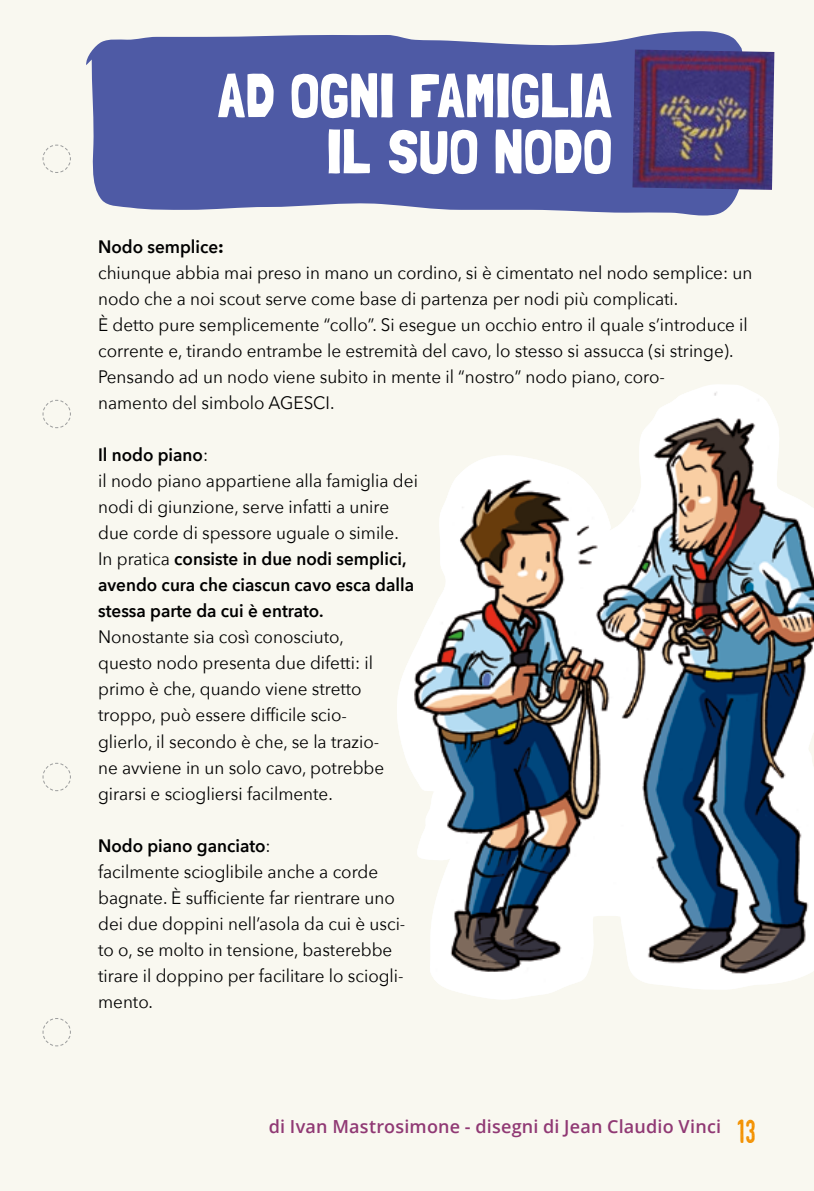
<style>
.page{position:relative;width:814px;height:1191px;background:#f9f8f0}
.page>*{position:absolute;margin:0;border:0;box-sizing:border-box;transform-origin:0 0}
.t1{font:62px/56px "Londrina Solid";letter-spacing:-.005em;color:#fff}
.t2{font:18px/26px "Avenir Next";color:#000;scale:.95 1}
.t3{font:600 18px "Open Sans";letter-spacing:.01em;color:#903974}
.s1{font-weight:600}
.s2{font-weight:700}
.s3{font-family:"Swistblnk Monthoers";font-weight:400;font-size:32px;color:#f39100}
</style>
<div class="page">
<svg style="left:42px;top:144px;width:29px;height:29px"></svg>
<svg style="left:42px;top:399px;width:29px;height:30px"></svg>
<svg style="left:42px;top:762px;width:29px;height:29px"></svg>
<svg style="left:42px;top:1018px;width:29px;height:28px"></svg>
<svg style="left:86px;top:31px;width:656px;height:184px;background:#5d67ab"></svg>
<img style="left:632px;top:50px;width:142px;height:140px">
<img style="left:397px;top:390px;width:417px;height:610px">
<h1 class="t1" style="left:326px;top:67px;width:284px;text-indent:-109px">AD OGNI FAMIGLIA<br>IL SUO NODO</h1>
<p class="t2" style="left:98px;top:233px;width:690px"><span class="s1">Nodo semplice</span><span class="s2">:<br></span>chiunque abbia mai preso in mano un cordino, si è cimentato nel nodo semplice: un nodo che a noi scout serve come base di partenza per nodi più complicati.<br>È detto pure semplicemente “collo”. Si esegue un occhio entro il quale s’introduce il corrente e, tirando entrambe le estremità del cavo, lo stesso si assucca (si stringe).<br>Pensando ad un nodo viene subito in mente il “nostro” nodo piano, coro-<br>namento del simbolo AGESCI.</p>
<p class="t2" style="left:98px;top:441px;width:338px"><span class="s1">Il nodo piano</span>:<br>il nodo piano appartiene alla famiglia dei nodi di giunzione, serve infatti a unire due corde di spessore uguale o simile.<br>In pratica <span class="s1">consiste in due nodi semplici, avendo cura che ciascun cavo esca dalla stessa parte da cui è entrato.</span></p>
<p class="t2" style="left:98px;top:623px;width:303px">Nonostante sia così conosciuto, questo nodo presenta due difetti: il primo è che, quando viene stretto troppo, può essere difficile scio&shy;glierlo, il secondo è che, se la trazio&shy;ne avviene in un solo cavo, potrebbe girarsi e sciogliersi facilmente.</p>
<p class="t2" style="left:98px;top:831px;width:325px"><span class="s1">Nodo piano ganciato</span>:<br>facilmente scioglibile anche a corde bagnate. È sufficiente far rientrare uno dei due doppini nell’asola da cui è usci&shy;to o, se molto in tensione, basterebbe tirare il doppino per facilitare lo sciogli&shy;mento.</p>
<p class="t3" style="left:269px;top:1114px;width:488px">di Ivan Mastrosimone - disegni di Jean Claudio Vinci <span class="s3">13</span></p>
</div>
